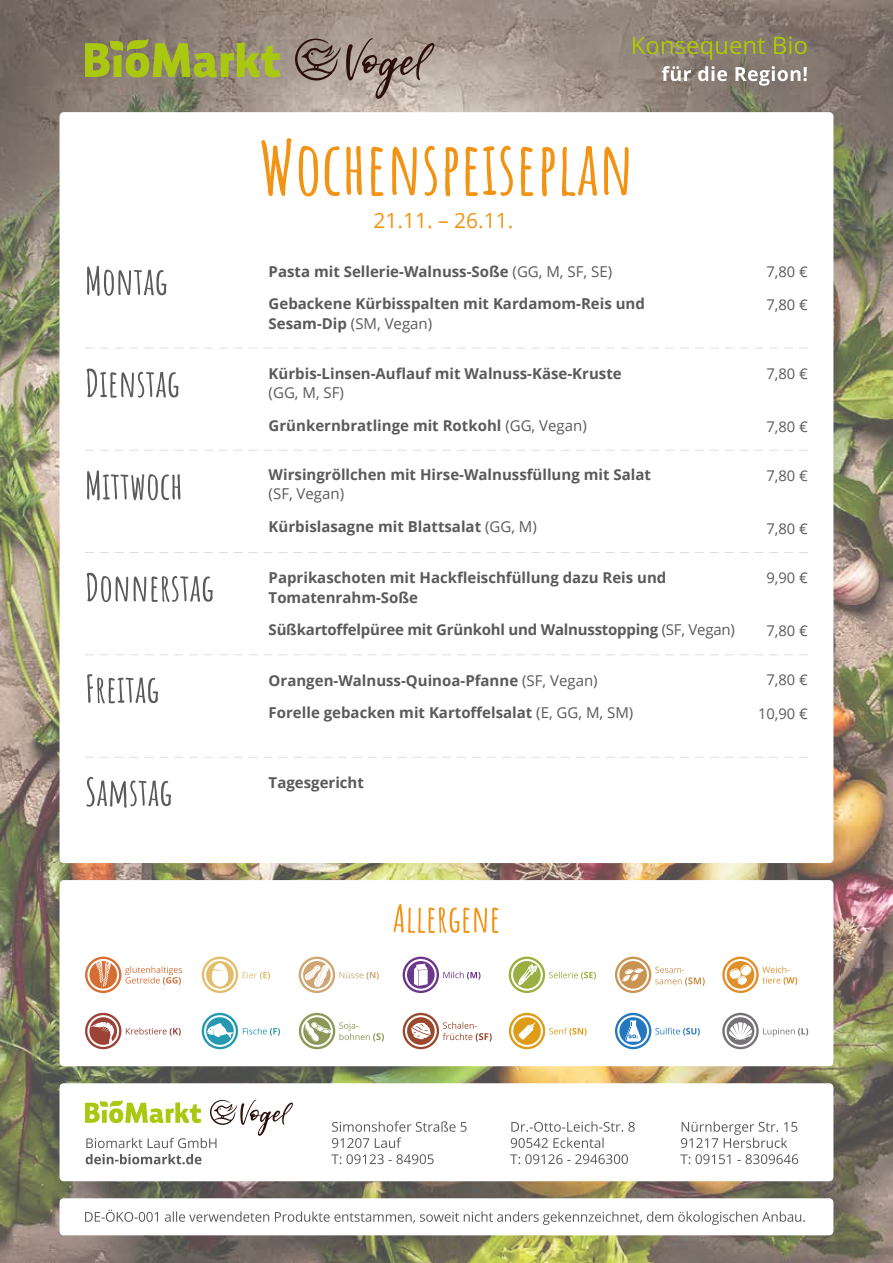
<style>
.page{position:relative;width:893px;height:1263px;background:#fff}
.page>*{position:absolute;margin:0;border:0;box-sizing:border-box;transform-origin:0 0}
.t1{font:21px "Open Sans";color:#f39313}
.t2{font:700 15px/32.5px "Open Sans";color:#5a5a5a}
.t3{font:15px "Open Sans";color:#5a5a5a}
.t4{font:14.7px "Open Sans";color:#5a5a5a}
.s1{font-weight:400}
.s2{font-weight:700}
</style>
<div class="page">
<img style="left:0;top:0;width:893px;height:1263px">
<div style="left:60px;top:112px;width:773px;height:751px;background:#fff;border-radius:4px"></div>
<svg style="left:87px;top:266px;width:79px;height:30px"></svg>
<svg style="left:87px;top:369px;width:92px;height:29px"></svg>
<svg style="left:87px;top:470px;width:93px;height:30px"></svg>
<svg style="left:87px;top:573px;width:126px;height:29px"></svg>
<svg style="left:87px;top:674px;width:71px;height:29px"></svg>
<svg style="left:87px;top:777px;width:84px;height:31px"></svg>
<svg style="left:85px;top:348px;width:723px;height:1px"></svg>
<svg style="left:85px;top:450px;width:723px;height:1px"></svg>
<svg style="left:85px;top:552px;width:723px;height:1px"></svg>
<svg style="left:85px;top:654px;width:723px;height:1px"></svg>
<svg style="left:85px;top:757px;width:723px;height:1px"></svg>
<svg style="left:261px;top:138px;width:368px;height:58px"></svg>
<svg style="left:85px;top:39px;width:195px;height:38px;background:#9ca541"></svg>
<svg style="left:295px;top:38px;width:139px;height:61px;background:#9e8f86"></svg>
<div style="left:60px;top:880px;width:773px;height:186px;background:#fff;border-radius:4px"></div>
<svg style="left:393px;top:904px;width:105px;height:29px"></svg>
<svg style="left:85px;top:957px;width:97px;height:36px"></svg>
<svg style="left:202px;top:957px;width:68px;height:36px"></svg>
<svg style="left:299px;top:957px;width:80px;height:36px"></svg>
<svg style="left:403px;top:957px;width:77px;height:36px"></svg>
<svg style="left:509px;top:957px;width:87px;height:36px"></svg>
<svg style="left:615px;top:957px;width:90px;height:36px"></svg>
<svg style="left:722px;top:957px;width:75px;height:36px"></svg>
<svg style="left:85px;top:1013px;width:96px;height:36px"></svg>
<svg style="left:202px;top:1013px;width:78px;height:36px"></svg>
<svg style="left:299px;top:1013px;width:85px;height:36px"></svg>
<svg style="left:403px;top:1013px;width:89px;height:36px"></svg>
<svg style="left:509px;top:1013px;width:78px;height:36px"></svg>
<svg style="left:615px;top:1013px;width:85px;height:36px"></svg>
<svg style="left:722px;top:1013px;width:86px;height:36px"></svg>
<div style="left:60px;top:1083px;width:773px;height:98px;background:#fff;border-radius:4px"></div>
<svg style="left:510px;top:1154px;width:118px;height:10px"></svg>
<svg style="left:511px;top:1121px;width:124px;height:27px"></svg>
<svg style="left:331px;top:1154px;width:103px;height:10px"></svg>
<svg style="left:332px;top:1121px;width:135px;height:27px"></svg>
<svg style="left:662px;top:66px;width:145px;height:20px"></svg>
<svg style="left:633px;top:36px;width:174px;height:24px;background:#908c5d"></svg>
<svg style="left:680px;top:1154px;width:118px;height:10px"></svg>
<svg style="left:681px;top:1121px;width:116px;height:27px"></svg>
<div style="left:60px;top:1198px;width:773px;height:37px;background:#fff;border-radius:4px"></div>
<svg style="left:85px;top:1209px;width:720px;height:16px"></svg>
<svg style="left:86px;top:1154px;width:115px;height:10px"></svg>
<svg style="left:85px;top:1100px;width:208px;height:48px"></svg>
<h1 class="t1" style="left:373px;top:206px;width:141px">21.11. – 26.11.</h1>
<p class="t2" style="left:269px;top:255px;width:378px">Pasta mit Sellerie-Walnuss-Soße <span class="s1">(GG, M, SF, SE)<br></span>Gebackene Kürbisspalten mit Kardamom-Reis und</p>
<p class="t3" style="left:269px;top:313px;width:165px"><span class="s2">Sesam-Dip</span> (SM, Vegan)</p>
<p class="t2" style="left:269px;top:357px;width:355px">Kürbis-Linsen-Auflauf mit Walnuss-Käse-Kruste</p>
<p class="t2" style="left:269px;top:376px;width:320px"><span class="s1">(GG, M, SF)<br></span>Grünkernbratlinge mit Rotkohl <span class="s1">(GG, Vegan)</span></p>
<p class="t2" style="left:269px;top:457px;width:384px">Wirsingröllchen mit Hirse-Walnussfüllung mit Salat</p>
<p class="t2" style="left:269px;top:477px;width:270px"><span class="s1">(SF, Vegan)<br></span>Kürbislasagne mit Blattsalat <span class="s1">(GG, M)</span></p>
<p class="t2" style="left:269px;top:568px;width:399px;line-height:19.5px">Paprikaschoten mit Hackfleischfüllung dazu Reis und<br>Tomatenrahm-Soße</p>
<p class="t2" style="left:269px;top:613px;width:468px">Süßkartoffelpüree mit Grünkohl und Walnusstopping <span class="s1">(SF, Vegan)</span></p>
<p class="t2" style="left:269px;top:663px;width:366px">Orangen-Walnuss-Quinoa-Pfanne <span class="s1">(SF, Vegan)<br></span>Forelle gebacken mit Kartoffelsalat <span class="s1">(E, GG, M, SM)</span></p>
<p class="t2" style="left:269px;top:766px;width:97px">Tagesgericht</p>
<p class="t4" style="left:766px;top:261px;width:43px">7,80 €</p>
<p class="t4" style="left:766px;top:294px;width:43px">7,80 €</p>
<p class="t4" style="left:766px;top:363px;width:43px">7,80 €</p>
<p class="t4" style="left:766px;top:416px;width:43px">7,80 €</p>
<p class="t4" style="left:766px;top:465px;width:43px">7,80 €</p>
<p class="t4" style="left:766px;top:518px;width:43px">7,80 €</p>
<p class="t4" style="left:766px;top:568px;width:43px">9,90 €</p>
<p class="t4" style="left:766px;top:621px;width:43px">7,80 €</p>
<p class="t4" style="left:766px;top:670px;width:43px">7,80 €</p>
<p class="t4" style="left:758px;top:703px;width:51px">10,90 €</p>
</div>
